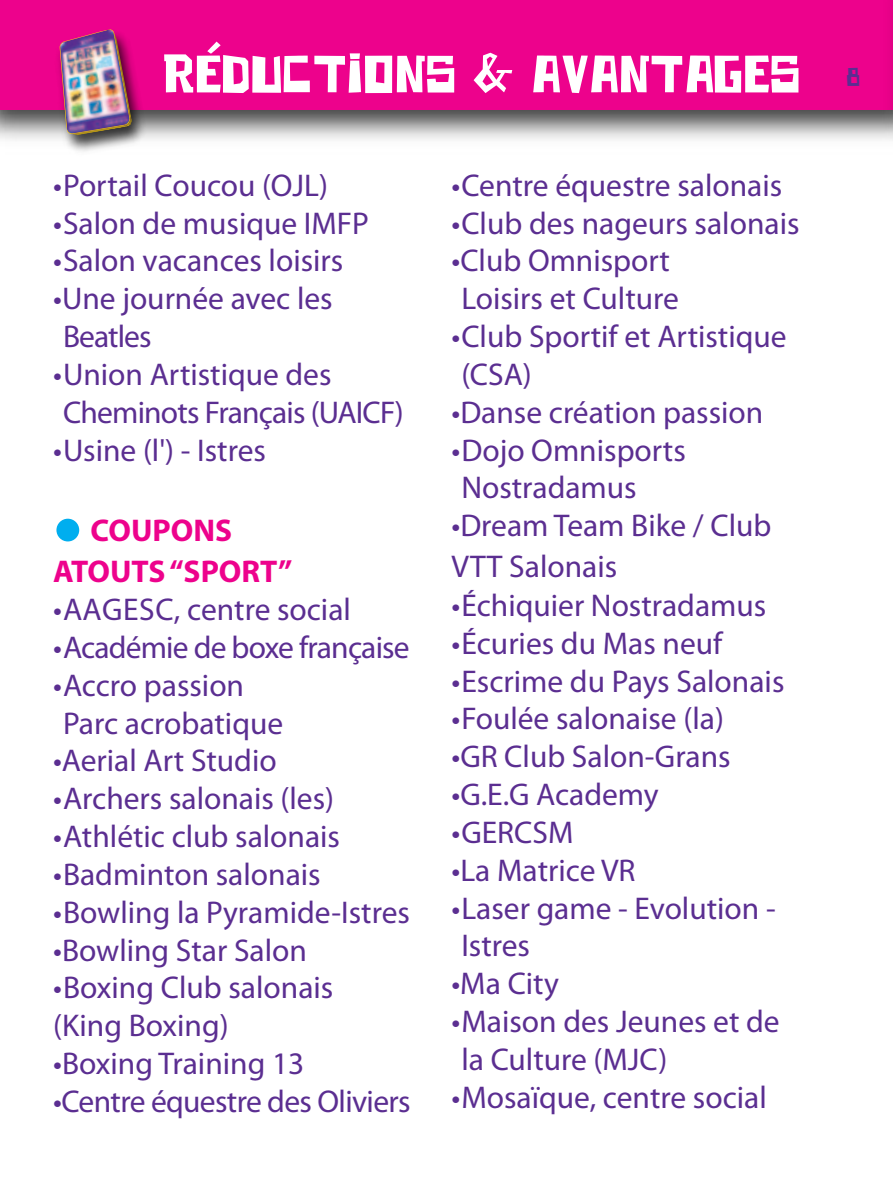
<style>
.page{position:relative;width:893px;height:1191px;background:#fff}
.page>*{position:absolute;margin:0;border:0;box-sizing:border-box;transform-origin:0 0}
.t1{font:52.5px "Brecht";color:#fff}
.t2{font:31.5px/37.8px "Myriad Pro";color:#5b2e91}
.t3{font:31.5px "Myriad Pro";letter-spacing:-.025em;color:#5b2e91}
.t4{font:31.5px "Myriad Pro";letter-spacing:-.02em;color:#5b2e91}
.t5{font:700 31.5px "Myriad Pro";color:#ed028c}
.t6{font:24.5px "Brecht";color:#5b2e91}
</style>
<div class="page">
<img style="left:0;top:109px;width:878px;height:31px">
<div style="left:0;top:0;width:893px;height:109px;background:#ed028c"></div>
<img style="left:34px;top:46px;width:128px;height:106px">
<img style="left:60px;top:29px;width:72px;height:106px">
<img style="left:878px;top:5px;width:15px;height:135px">
<div style="left:56px;top:519px;width:23px;height:22px;background:#00aeef;border-radius:50%"></div>
<p class="t1" style="left:162px;top:56px;width:639px">RÉDUCTIONS &amp; AVANTAGES</p>
<p class="t2" style="left:53px;top:169px;width:276px">•Portail Coucou (OJL)</p>
<p class="t2" style="left:53px;top:207px;width:317px">•Salon de musique IMFP</p>
<p class="t2" style="left:53px;top:245px;width:292px">•Salon vacances loisirs</p>
<p class="t2" style="left:63px;top:282px;width:271px;text-indent:-10px">•Une journée avec les<br>Beatles</p>
<p class="t2" style="left:53px;top:358px;width:280px">•Union Artistique des</p>
<p class="t3" style="left:63px;top:400px;width:342px">Cheminots Français (UAICF)</p>
<p class="t2" style="left:53px;top:434px;width:214px">•Usine (l') - Istres</p>
<p class="t5" style="left:91px;top:519px;width:143px">COUPONS</p>
<p class="t5" style="left:53px;top:560px;width:241px">ATOUTS “SPORT”</p>
<p class="t2" style="left:53px;top:593px;width:299px">•AAGESC, centre social</p>
<p class="t3" style="left:53px;top:635px;width:358px">•Académie de boxe française</p>
<p class="t2" style="left:53px;top:669px;width:193px">•Accro passion</p>
<p class="t2" style="left:63px;top:707px;width:222px">Parc acrobatique</p>
<p class="t2" style="left:53px;top:744px;width:225px">•Aerial Art Studio</p>
<p class="t2" style="left:53px;top:782px;width:282px">•Archers salonais (les)</p>
<p class="t2" style="left:53px;top:820px;width:288px">•Athlétic club salonais</p>
<p class="t2" style="left:53px;top:858px;width:269px">•Badminton salonais</p>
<p class="t2" style="left:53px;top:896px;width:358px">•Bowling la Pyramide-Istres</p>
<p class="t2" style="left:53px;top:933px;width:255px">•Bowling Star Salon</p>
<p class="t2" style="left:53px;top:971px;width:282px">•Boxing Club salonais</p>
<p class="t2" style="left:53px;top:1009px;width:177px">(King Boxing)</p>
<p class="t2" style="left:53px;top:1047px;width:253px">•Boxing Training 13</p>
<p class="t4" style="left:53px;top:1089px;width:359px">•Centre équestre des Oliviers</p>
<p class="t2" style="left:451px;top:169px;width:332px">•Centre équestre salonais</p>
<p class="t2" style="left:451px;top:207px;width:350px">•Club des nageurs salonais</p>
<p class="t2" style="left:451px;top:245px;width:220px">•Club Omnisport</p>
<p class="t2" style="left:461px;top:282px;width:219px">Loisirs et Culture</p>
<p class="t2" style="left:461px;top:320px;width:327px;text-indent:-10px">•Club Sportif et Artistique (CSA)</p>
<p class="t2" style="left:451px;top:396px;width:313px">•Danse création passion</p>
<p class="t2" style="left:451px;top:434px;width:236px">•Dojo Omnisports</p>
<p class="t2" style="left:461px;top:471px;width:177px">Nostradamus</p>
<p class="t2" style="left:451px;top:508px;width:321px;line-height:40.6px">•Dream Team Bike / Club<br>VTT Salonais</p>
<p class="t2" style="left:451px;top:589px;width:316px">•Échiquier Nostradamus</p>
<p class="t2" style="left:451px;top:627px;width:272px">•Écuries du Mas neuf</p>
<p class="t2" style="left:451px;top:665px;width:335px">•Escrime du Pays Salonais</p>
<p class="t2" style="left:451px;top:702px;width:274px">•Foulée salonaise (la)</p>
<p class="t2" style="left:451px;top:740px;width:281px">•GR Club Salon-Grans</p>
<p class="t2" style="left:451px;top:778px;width:209px">•G.E.G Academy</p>
<p class="t2" style="left:451px;top:816px;width:123px">•GERCSM</p>
<p class="t2" style="left:451px;top:854px;width:186px">•La Matrice VR</p>
<p class="t2" style="left:451px;top:891px;width:326px">•Laser game - Evolution -</p>
<p class="t2" style="left:461px;top:929px;width:70px">Istres</p>
<p class="t2" style="left:451px;top:967px;width:109px">•Ma City</p>
<p class="t2" style="left:461px;top:1005px;width:320px;text-indent:-10px">•Maison des Jeunes et de la Culture (MJC)</p>
<p class="t2" style="left:451px;top:1080px;width:317px">•Mosaïque, centre social</p>
<p class="t6" style="left:847px;top:68px;width:15px">8</p>
</div>
